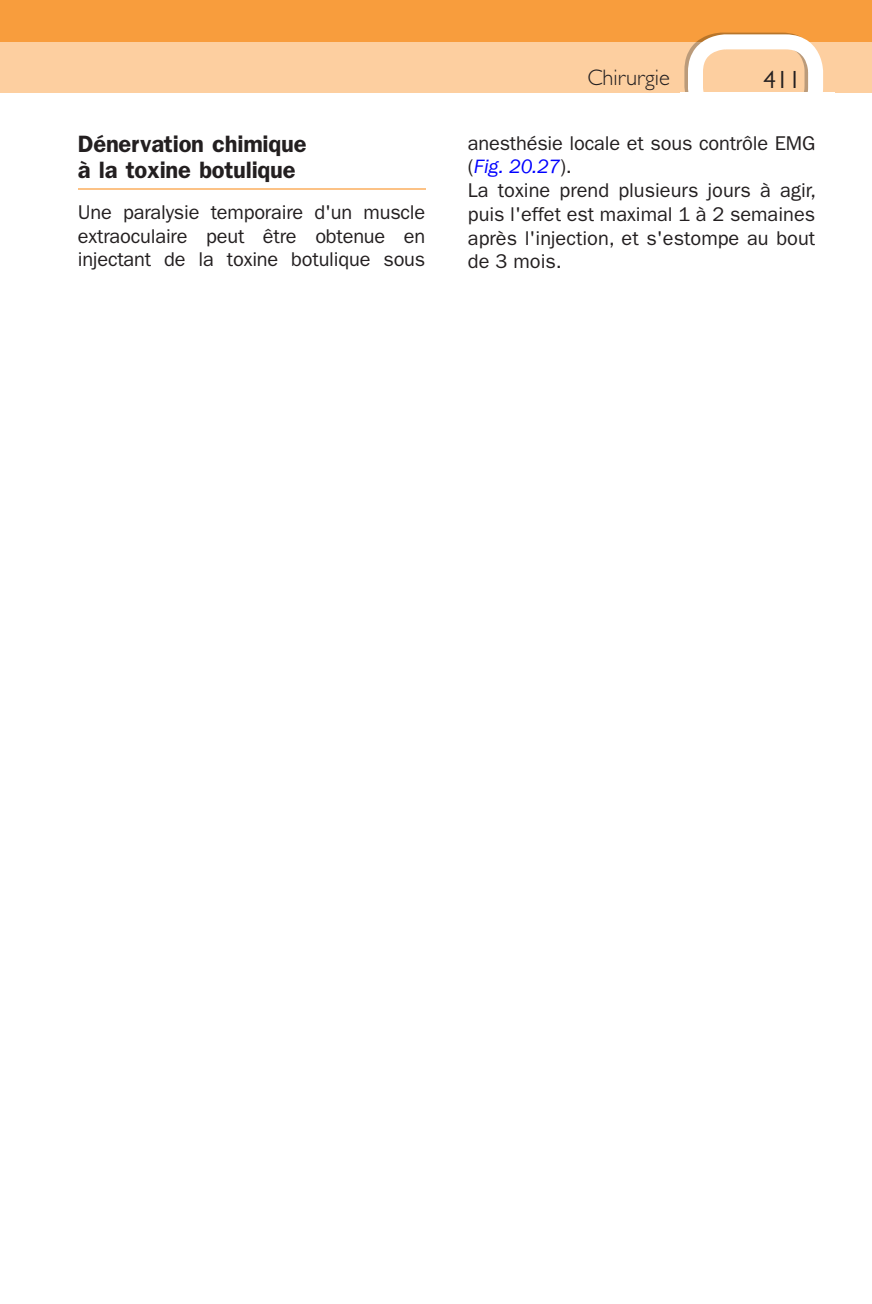
<style>
.page{position:relative;width:872px;height:1304px;background:#fff}
.page>*{position:absolute;margin:0;border:0;box-sizing:border-box;transform-origin:0 0}
.t1{font:25px "Gill Sans";color:#231f20}
.t2{font:600 23.75px/25.8px "Franklin Gothic";letter-spacing:-.01em;color:#231f20}
.t3{font:300 22.5px "Gill Sans";color:#231f20}
.t4{font:20px/23.8px "Franklin Gothic";color:#231f20;text-align:justify}
.s1{font-style:italic;color:#00f}
</style>
<div class="page">
<div style="left:0;top:0;width:872px;height:92px;background:#f89d3d"></div>
<div style="left:0;top:42px;width:872px;height:50px;background:#fdcfa0"></div>
<svg style="left:684px;top:33px;width:139px;height:59px"></svg>
<hr style="left:78px;top:188px;width:347px;height:2px;background:#fcc286">
<p class="t2" style="left:78px;top:131px;width:230px">Dénervation chimique à la toxine botulique</p>
<p class="t4" style="left:78px;top:200px;width:349px">Une paralysie temporaire d'un muscle extraoculaire peut être obtenue en injectant de la toxine botulique sous</p>
<p class="t3" style="left:587px;top:65px;width:84px">Chirurgie</p>
<p class="t1" style="left:763px;top:65px;width:39px">411</p>
<p class="t4" style="left:468px;top:131px;width:350px;text-align:left">anesthésie locale et sous contrôle EMG ( <span class="s1">Fig. 20.27</span> ).<br>La toxine prend plusieurs jours à agir, puis l'effet est maximal 1 à 2 semaines après l'injection, et s'estompe au bout de 3 mois.</p>
</div>
